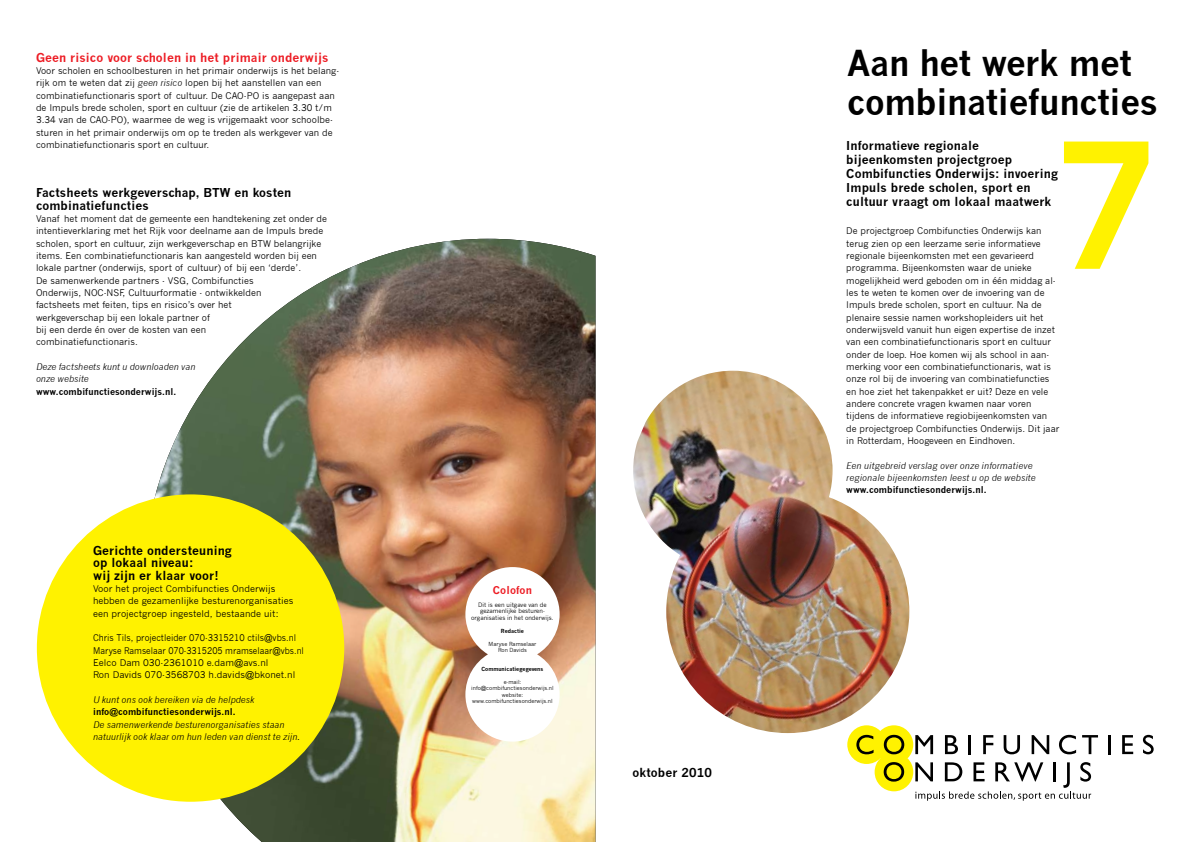
<style>
.page{position:relative;width:1191px;height:842px;background:#fff}
.page>*{position:absolute;margin:0;border:0;box-sizing:border-box;transform-origin:0 0}
.t1{font:700 170.3px "News Gothic";color:#fff200}
.t2{font:700 35px/39px "News Gothic";letter-spacing:-.01em;color:#000}
.t3{font:700 12px/14px "News Gothic";letter-spacing:.01em;color:#000}
.t4{font:700 12px "News Gothic";letter-spacing:.01em;color:#ed1c24}
.t5{font:700 10.5px "News Gothic";letter-spacing:.01em;color:#ed1c24}
.t6{font:9px/12.3px "News Gothic";letter-spacing:.005em;color:#000}
.t7{font:italic 9px/12.3px "News Gothic";letter-spacing:.005em;color:#000}
.t8{font:9px/12.3px "News Gothic";letter-spacing:.005em;color:#000;scale:.94 1}
.t9{font:700 9px "News Gothic";letter-spacing:.005em;color:#000}
.t10{font:6px/6.5px "News Gothic";color:#000;text-align:center}
.t11{font:5.5px/6.5px "News Gothic";color:#000;text-align:center}
.t12{font:700 5.5px "News Gothic";color:#000}
.s1{font-style:italic}
</style>
<div class="page">
<img style="left:144px;top:239px;width:451px;height:603px">
<div style="left:847px;top:725px;width:39px;height:39px;background:#fff200;border-radius:50%"></div>
<div style="left:874px;top:725px;width:39px;height:39px;background:#fff200;border-radius:50%"></div>
<div style="left:874px;top:753px;width:39px;height:38px;background:#fff200;border-radius:50%"></div>
<svg style="left:883px;top:762px;width:21px;height:20px"></svg>
<svg style="left:915px;top:762px;width:176px;height:39px"></svg>
<svg style="left:856px;top:735px;width:17px;height:19px"></svg>
<svg style="left:883px;top:735px;width:21px;height:19px"></svg>
<svg style="left:915px;top:735px;width:18px;height:19px"></svg>
<svg style="left:945px;top:735px;width:13px;height:19px"></svg>
<hr style="left:968px;top:735px;width:3px;height:19px;background:#000">
<svg style="left:983px;top:735px;width:10px;height:19px"></svg>
<svg style="left:1003px;top:735px;width:17px;height:19px"></svg>
<svg style="left:1031px;top:735px;width:18px;height:19px"></svg>
<svg style="left:1059px;top:735px;width:17px;height:19px"></svg>
<svg style="left:1082px;top:735px;width:16px;height:19px"></svg>
<svg style="left:1108px;top:735px;width:2px;height:19px"></svg>
<svg style="left:1122px;top:735px;width:11px;height:19px"></svg>
<svg style="left:1142px;top:735px;width:11px;height:19px"></svg>
<svg style="left:465px;top:567px;width:94px;height:175px"></svg>
<div style="left:40px;top:498px;width:301px;height:300px;background:#fff200;border-radius:50%"></div>
<div style="left:37px;top:494px;width:307px;height:308px;border:7px solid #fff200;border-radius:50%"></div>
<img style="left:633px;top:371px;width:276px;height:362px">
<h3 class="t4" style="left:36px;top:50px;width:294px">Geen risico voor scholen in het primair onderwijs</h3>
<p class="t6" style="left:36px;top:65px;width:305px">Voor scholen en schoolbesturen in het primair onderwijs is het belang&shy;rijk om te weten dat zij <span class="s1">geen risico</span> lopen bij het aanstellen van een combinatiefunctionaris sport of cultuur. De CAO-PO is aangepast aan de Impuls brede scholen, sport en cultuur (zie de artikelen 3.30 t/m 3.34 van de CAO-PO), waarmee de weg is vrijgemaakt voor schoolbe&shy;sturen in het primair onderwijs om op te treden als werkgever van de combinatiefunctionaris sport en cultuur.</p>
<h3 class="t3" style="left:36px;top:187px;width:257px;line-height:12.3px">Factsheets werkgeverschap, BTW en kosten combinatiefuncties</h3>
<p class="t6" style="left:36px;top:213px;width:292px">Vanaf het moment dat de gemeente een handtekening zet onder de intentieverklaring met het Rijk voor deelname aan de Impuls brede scholen, sport en cultuur, zijn werkgeverschap en BTW belangrijke items. Een combinatiefunctionaris kan aangesteld worden bij een lokale partner (onderwijs, sport of cultuur) of bij een ‘derde’.<br>De samenwerkende partners - VSG, Combifuncties<br>Onderwijs, NOC-NSF, Cultuurformatie - ontwikkelden<br>factsheets met feiten, tips en risico’s over het<br>werkgeverschap bij een lokale partner of<br>bij een derde én over de kosten van een<br>combinatiefunctionaris.</p>
<p class="t7" style="left:36px;top:360px;width:161px">Deze factsheets kunt u downloaden van onze website</p>
<p class="t9" style="left:36px;top:386px;width:142px">www.combifunctiesonderwijs.nl.</p>
<h3 class="t3" style="left:93px;top:544px;width:140px;line-height:12.3px">Gerichte ondersteuning op lokaal niveau:<br>wij zijn er klaar voor!</h3>
<p class="t6" style="left:93px;top:582px;width:202px">Voor het project Combifuncties Onderwijs hebben de gezamenlijke besturenorganisaties een projectgroep ingesteld, bestaande uit:</p>
<p class="t8" style="left:93px;top:632px;width:226px">Chris Tils, projectleider 070-3315210 ctils@vbs.nl Maryse Ramselaar 070-3315205 mramselaar@vbs.nl Eelco Dam 030-2361010 e.dam@avs.nl<br>Ron Davids 070-3568703 h.davids@bkonet.nl</p>
<p class="t7" style="left:93px;top:693px;width:163px">U kunt ons ook bereiken via de helpdesk</p>
<p class="t9" style="left:93px;top:706px;width:144px">info@combifunctiesonderwijs.nl.</p>
<p class="t7" style="left:93px;top:718px;width:209px">De samenwerkende besturenorganisaties staan natuurlijk ook klaar om hun leden van dienst te zijn.</p>
<p class="t5" style="left:493px;top:583px;width:41px">Colofon</p>
<p class="t10" style="left:471px;top:601px;width:84px">Dit is een uitgave van de gezamenlijke besturen&shy;organisaties in het onderwijs.</p>
<p class="t12" style="left:501px;top:627px;width:24px">Redactie</p>
<p class="t11" style="left:488px;top:640px;width:49px">Maryse Ramselaar<br>Ron Davids</p>
<p class="t12" style="left:481px;top:665px;width:63px">Communicatiegegevens</p>
<p class="t11" style="left:471px;top:678px;width:84px">e-mail: info@combifunctiesonderwijs.nl website: www.combifunctiesonderwijs.nl</p>
<h3 class="t3" style="left:632px;top:765px;width:81px">oktober 2010</h3>
<h2 class="t2" style="left:847px;top:43px;width:312px">Aan het werk met combinatiefuncties</h2>
<h3 class="t3" style="left:846px;top:139px;width:213px">Informatieve regionale bijeenkomsten projectgroep<br>Combifuncties Onderwijs: invoering<br>Impuls brede scholen, sport en cultuur vraagt om lokaal maatwerk</h3>
<p class="t6" style="left:846px;top:225px;width:214px">De projectgroep Combifuncties Onderwijs kan terug zien op een leerzame serie informatieve regionale bijeenkomsten met een gevarieerd programma. Bijeenkomsten waar de unieke mogelijkheid werd geboden om in één middag al&shy;les te weten te komen over de invoering van de Impuls brede scholen, sport en cultuur. Na de plenaire sessie namen workshopleiders uit het onderwijsveld vanuit hun eigen expertise de inzet van een combinatiefunctionaris sport en cultuur onder de loep. Hoe komen wij als school in aan&shy;merking voor een combinatiefunctionaris, wat is onze rol bij de invoering van combinatiefuncties en hoe ziet het takenpakket er uit? Deze en vele andere concrete vragen kwamen naar voren tijdens de informatieve regiobijeenkomsten van de projectgroep Combifuncties Onderwijs. Dit jaar in Rotterdam, Hoogeveen en Eindhoven.</p>
<p class="t7" style="left:846px;top:459px;width:191px">Een uitgebreid verslag over onze informatieve regionale bijeenkomsten leest u op de website</p>
<p class="t9" style="left:846px;top:484px;width:142px">www.combifunctiesonderwijs.nl.</p>
<h1 class="t1" style="left:1054px;top:102px;width:106px">7</h1>
</div>
